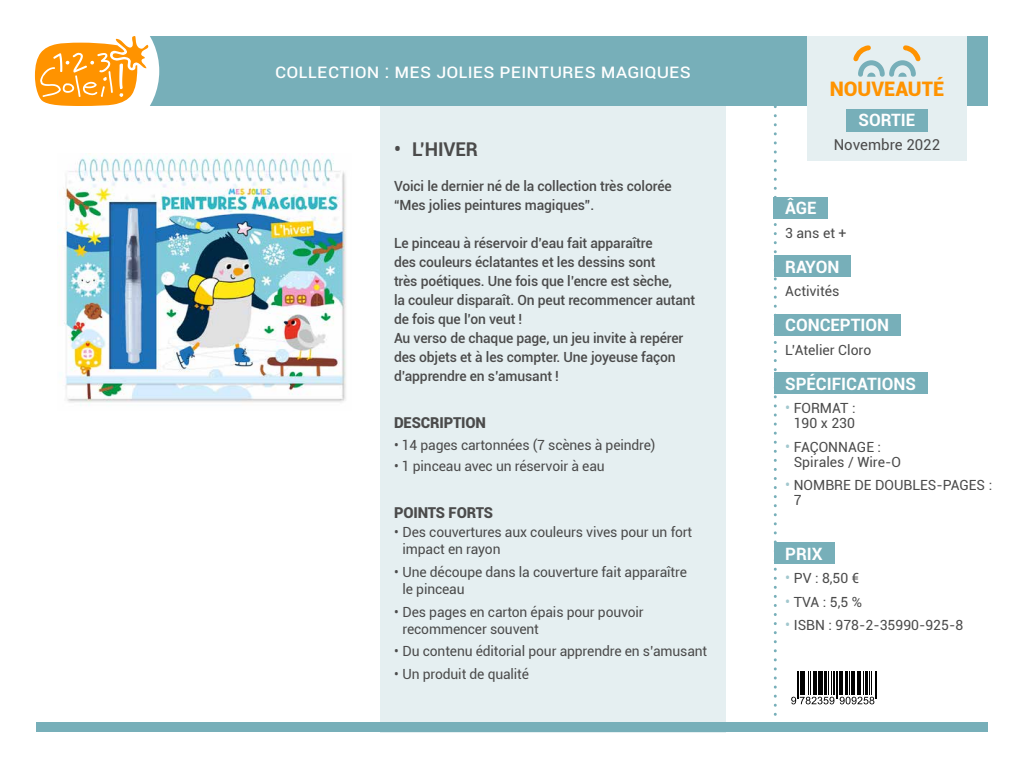
<style>
.page{position:relative;width:1024px;height:768px;background:#fff}
.page>*{position:absolute;margin:0;border:0;box-sizing:border-box;transform-origin:0 0}
.t1{font:20px "Roboto";color:#fff}
.t2{font:900 20px "Roboto";color:#ff9300}
.t3{font:700 19px "Roboto";letter-spacing:-.01em;color:#4b4b4b}
.t4{font:700 17px "Roboto";color:#fff}
.t5{font:900 15px "Roboto";letter-spacing:-.01em;color:#4b4b4b}
.t6{font:15px "Roboto";color:#4b4b4b}
.t7{font:14px/17px "Roboto";letter-spacing:-.01em;color:#4b4b4b}
.t8{font:500 14px/19px "Roboto";letter-spacing:-.01em;color:#4b4b4b}
.s1{font-size:15px;color:#a2c8ce}
</style>
<div class="page">
<div style="left:380px;top:106px;width:346px;height:627px;background:#e5eff1"></div>
<div style="left:36px;top:36px;width:952px;height:70px;background:#77afb9"></div>
<div style="left:36px;top:722px;width:952px;height:10px;background:#77afb9"></div>
<div style="left:20px;top:2px;width:139px;height:138px;background:#fff;border-radius:50%"></div>
<svg style="left:774px;top:107px;width:3px;height:609px"></svg>
<div style="left:774px;top:197px;width:54px;height:21px;background:#77afb9"></div>
<div style="left:774px;top:256px;width:77px;height:21px;background:#77afb9"></div>
<div style="left:774px;top:314px;width:127px;height:21px;background:#77afb9"></div>
<div style="left:774px;top:373px;width:153px;height:21px;background:#77afb9"></div>
<div style="left:774px;top:543px;width:60px;height:21px;background:#77afb9"></div>
<svg style="left:35px;top:36px;width:114px;height:70px"></svg>
<img style="left:59px;top:156px;width:287px;height:250px">
<svg style="left:791px;top:672px;width:86px;height:32px"></svg>
<div style="left:807px;top:36px;width:160px;height:124px;background:#e5eff1"></div>
<svg style="left:853px;top:45px;width:68px;height:32px"></svg>
<div style="left:846px;top:109px;width:82px;height:22px;background:#77afb9"></div>
<h1 class="t1" style="left:275px;top:57px;width:417px">Collection : Mes jolies peintures magiques</h1>
<h2 class="t3" style="left:394px;top:136px;width:85px">• L’HIVER</h2>
<p class="t8" style="left:394px;top:176px;width:279px">Voici le dernier né de la collection très colorée “Mes jolies peintures magiques”.</p>
<p class="t8" style="left:394px;top:233px;width:303px">Le pinceau à réservoir d’eau fait apparaître<br>des couleurs éclatantes et les dessins sont<br>très poétiques. Une fois que l’encre est sèche,<br>la couleur disparaît. On peut recommencer autant de fois que l’on veut !<br>Au verso de chaque page, un jeu invite à repérer des objets et à les compter. Une joyeuse façon d’apprendre en s’amusant !</p>
<p class="t5" style="left:394px;top:412px;width:94px">DESCRIPTION</p>
<p class="t7" style="left:394px;top:436px;width:263px">• 14 pages cartonnées (7 scènes à peindre)</p>
<p class="t7" style="left:394px;top:457px;width:212px">• 1 pinceau avec un réservoir à eau</p>
<p class="t5" style="left:394px;top:502px;width:101px">POINTS FORTS</p>
<p class="t7" style="left:403px;top:523px;width:291px;text-indent:-9px">• Des couvertures aux couleurs vives pour un fort impact en rayon</p>
<p class="t7" style="left:403px;top:563px;width:286px;text-indent:-9px">• Une découpe dans la couverture fait apparaître le pinceau</p>
<p class="t7" style="left:403px;top:603px;width:243px;text-indent:-9px">• Des pages en carton épais pour pouvoir recommencer souvent</p>
<p class="t7" style="left:394px;top:642px;width:315px">• Du contenu éditorial pour apprendre en s’amusant</p>
<p class="t7" style="left:394px;top:665px;width:137px">• Un produit de qualité</p>
<h1 class="t2" style="left:830px;top:75px;width:116px">NOUVEAUTÉ</h1>
<p class="t4" style="left:859px;top:108px;width:58px">SORTIE</p>
<p class="t6" style="left:834px;top:135px;width:108px">Novembre 2022</p>
<p class="t4" style="left:785px;top:196px;width:33px">ÂGE</p>
<p class="t7" style="left:785px;top:224px;width:63px">3 ans et +</p>
<p class="t4" style="left:785px;top:254px;width:56px">RAYON</p>
<p class="t7" style="left:785px;top:282px;width:56px">Activités</p>
<p class="t4" style="left:785px;top:313px;width:106px">CONCEPTION</p>
<p class="t7" style="left:785px;top:341px;width:88px">L’Atelier Cloro</p>
<p class="t4" style="left:785px;top:372px;width:132px">SPÉCIFICATIONS</p>
<p class="t7" style="left:785px;top:400px;width:72px;line-height:15px;text-align:center"><span class="s1">•</span> FORMAT :<br>190 x 230</p>
<p class="t7" style="left:794px;top:439px;width:109px;line-height:15px;text-indent:-9px"><span class="s1">•</span> FAÇONNAGE :<br>Spirales / Wire-O</p>
<p class="t7" style="left:794px;top:477px;width:200px;line-height:15px;text-indent:-9px"><span class="s1">•</span> NOMBRE DE DOUBLES-PAGES :<br>7</p>
<p class="t4" style="left:785px;top:542px;width:39px">PRIX</p>
<p class="t7" style="left:785px;top:569px;width:76px"><span class="s1">•</span> PV : 8,50 €</p>
<p class="t7" style="left:785px;top:593px;width:78px"><span class="s1">•</span> TVA : 5,5 %</p>
<p class="t7" style="left:785px;top:616px;width:180px"><span class="s1">•</span> ISBN : 978-2-35990-925-8</p>
</div>
